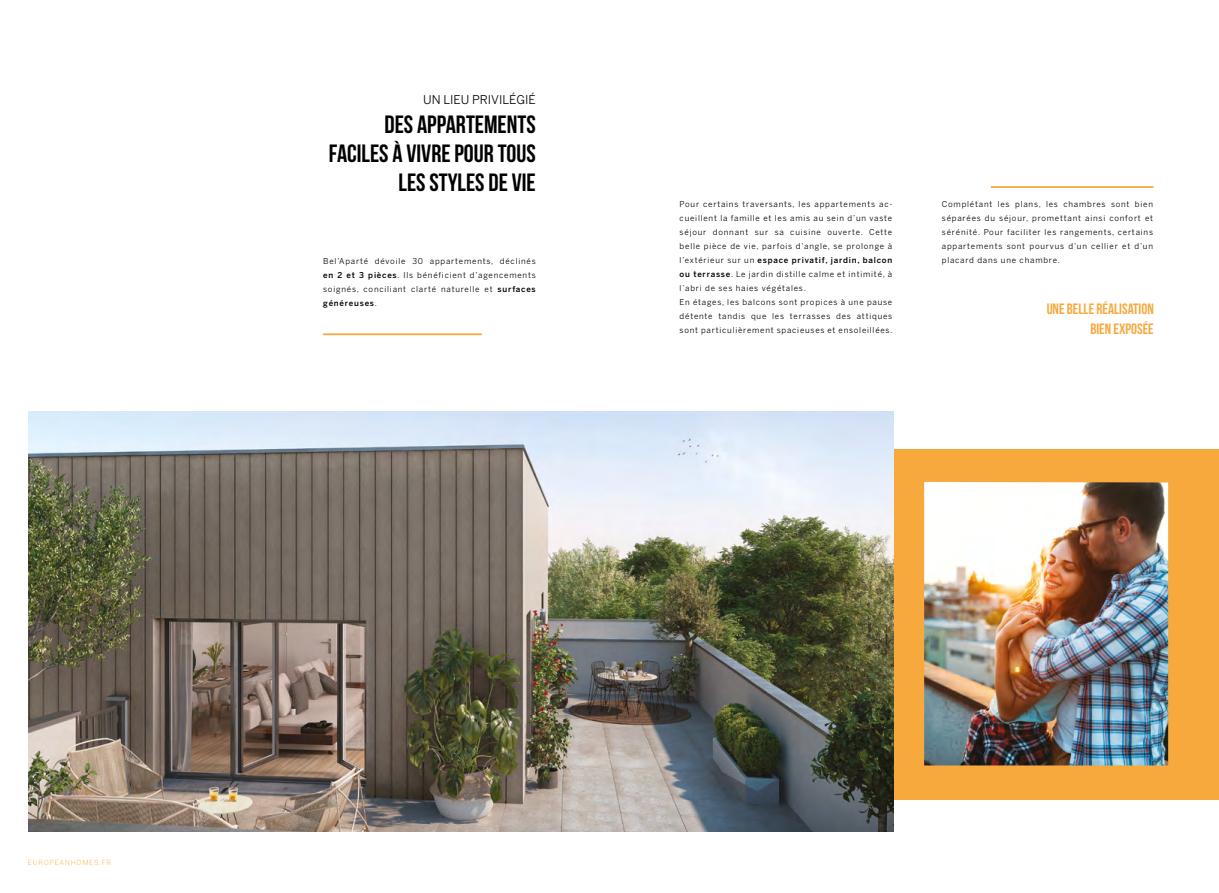
<style>
.page{position:relative;width:1219px;height:893px;background:#fff}
.page>*{position:absolute;margin:0;border:0;box-sizing:border-box;transform-origin:0 0}
.t1{font:25px/29px "Bebas Neue";color:#000;text-align:right}
.t2{font:15px/20px "Bebas Neue";color:#f7a93e;text-align:right}
.t3{font:12px "Benton Sans";color:#000}
.t4{font:8px/14px "Benton Sans";letter-spacing:.1em;color:#000;text-align:justify}
.t5{font:300 7px "Benton Sans";letter-spacing:.1em;color:#f7a93e}
.s1{font-weight:500}
</style>
<div class="page">
<div style="left:833px;top:449px;width:386px;height:350px;background:#f7a93e"></div>
<hr style="left:323px;top:333px;width:159px;height:2px;background:#f7a93e">
<img style="left:924px;top:482px;width:244px;height:283px">
<hr style="left:991px;top:186px;width:162px;height:2px;background:#f7a93e">
<img style="left:28px;top:411px;width:866px;height:420px">
<p class="t5" style="left:28px;top:858px;width:85px">EUROPEANHOMES.FR</p>
<h3 class="t3" style="left:423px;top:92px;width:114px">UN LIEU PRIVILÉGIÉ</h3>
<h1 class="t1" style="left:329px;top:109px;width:209px">DES APPARTEMENTS<br>FACILES À VIVRE POUR TOUS<br>LES STYLES DE VIE</h1>
<p class="t4" style="left:323px;top:254px;width:214px">Bel’Aparté dévoile 30 appartements, déclinés <span class="s1">en 2 et 3 pièces</span>. Ils bénéficient d’agencements soignés, conciliant clarté naturelle et <span class="s1">surfaces généreuses</span>.</p>
<p class="t4" style="left:680px;top:197px;width:214px;text-align:left">Pour certains traversants, les appartements ac&shy;cueillent la famille et les amis au sein d’un vaste séjour donnant sur sa cuisine ouverte. Cette belle pièce de vie, parfois d’angle, se prolonge à l’extérieur sur un <span class="s1">espace privatif, jardin, balcon ou terrasse</span>. Le jardin distille calme et intimité, à l’abri de ses haies végétales.<br>En étages, les balcons sont propices à une pause détente tandis que les terrasses des attiques sont particulièrement spacieuses et ensoleillées.</p>
<p class="t4" style="left:942px;top:197px;width:213px">Complétant les plans, les chambres sont bien séparées du séjour, promettant ainsi confort et sérénité. Pour faciliter les rangements, certains appartements sont pourvus d’un cellier et d’un placard dans une chambre.</p>
<h2 class="t2" style="left:1047px;top:299px;width:109px">UNE BELLE RÉALISATION<br>BIEN EXPOSÉE</h2>
</div>
